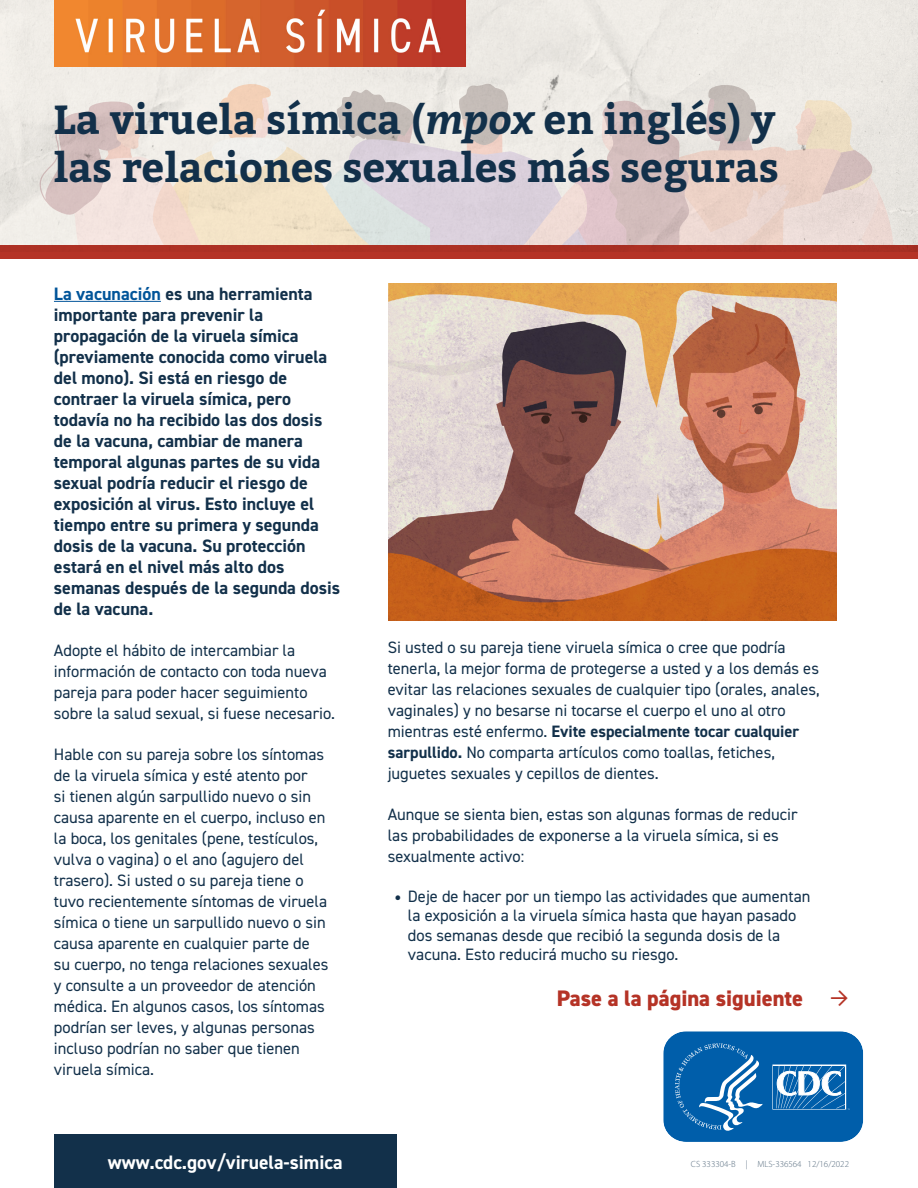
<style>
.page{position:relative;width:918px;height:1188px;background:#fff}
.page>*{position:absolute;margin:0;border:0;box-sizing:border-box;transform-origin:0 0}
.H1_main_title{font:700 40.5px/48px "Bitter";color:#12304a}
.t1{font:800 22.5px "DIN2014";color:#b53326}
.P_body_text{font:700 19.5px "DIN2014";color:#fff}
.P_First_Para{font:700 18px/21px "DIN2014";color:#12304a}
.P_body_text-2{font:16.5px/21px "DIN2014";color:#12304a}
.t2{font:300 9px "Myriad Pro";color:#596e80}
.s1{font-style:italic}
.s2{color:#005499}
.s3{font-weight:700}
.s4{font-family:"Chaparral Pro";font-weight:700}
</style>
<div class="page">
<div style="left:0;top:245px;width:918px;height:13px;background:#b53326"></div>
<img style="left:0;top:0;width:918px;height:252px">
<img style="left:388px;top:284px;width:449px;height:337px">
<img style="left:54px;top:0;width:411px;height:66px">
<div style="left:54px;top:1134px;width:342px;height:54px;background:#12304a"></div>
<svg style="left:663px;top:1031px;width:201px;height:111px"></svg>
<hr style="left:54px;top:301px;width:107px;height:1px;background:#005499">
<h1 class="H1_main_title" style="left:54px;top:97px;width:726px">La viruela símica (<span class="s1">mpox</span> en inglés) y las relaciones sexuales más seguras</h1>
<p class="P_First_Para" style="left:54px;top:283px;width:288px"><span class="s2">La vacunación</span> es una herramienta importante para prevenir la propagación de la viruela símica (previamente conocida como viruela del mono). Si está en riesgo de contraer la viruela símica, pero todavía no ha recibido las dos dosis de la vacuna, cambiar de manera temporal algunas partes de su vida sexual podría reducir el riesgo de exposición al virus. Esto incluye el tiempo entre su primera y segunda dosis de la vacuna. Su protección estará en el nivel más alto dos semanas después de la segunda dosis de la vacuna.</p>
<p class="P_body_text-2" style="left:54px;top:639px;width:283px">Adopte el hábito de intercambiar la información de contacto con toda nueva pareja para poder hacer seguimiento sobre la salud sexual, si fuese necesario.</p>
<p class="P_body_text-2" style="left:54px;top:744px;width:276px">Hable con su pareja sobre los síntomas de la viruela símica y esté atento por<br>si tienen algún sarpullido nuevo o sin causa aparente en el cuerpo, incluso en la boca, los genitales (pene, testículos, vulva o vagina) o el ano (agujero del trasero). Si usted o su pareja tiene o tuvo recientemente síntomas de viruela símica o tiene un sarpullido nuevo o sin causa aparente en cualquier parte de su cuerpo, no tenga relaciones sexuales y consulte a un proveedor de atención médica. En algunos casos, los síntomas podrían ser leves, y algunas personas incluso podrían no saber que tienen viruela símica.</p>
<p class="P_body_text" style="left:108px;top:1149px;width:236px">www.cdc.gov/viruela-simica</p>
<p class="P_body_text-2" style="left:388px;top:636px;width:433px">Si usted o su pareja tiene viruela símica o cree que podría tenerla, la mejor forma de protegerse a usted y a los demás es evitar las relaciones sexuales de cualquier tipo (orales, anales, vaginales) y no besarse ni tocarse el cuerpo el uno al otro mientras esté enfermo. <span class="s3">Evite especialmente tocar cualquier sarpullido.</span> No comparta artículos como toallas, fetiches, juguetes sexuales y cepillos de dientes.</p>
<p class="P_body_text-2" style="left:388px;top:803px;width:411px">Aunque se sienta bien, estas son algunas formas de reducir las probabilidades de exponerse a la viruela símica, si es sexualmente activo:</p>
<p class="P_body_text-2" style="left:408px;top:886px;width:404px;line-height:19.5px;text-indent:-14px"><span class="s4">•</span> Deje de hacer por un tiempo las actividades que aumentan la exposición a la viruela símica hasta que hayan pasado dos semanas desde que recibió la segunda dosis de la vacuna. Esto reducirá mucho su riesgo.</p>
<h2 class="t1" style="left:557px;top:983px;width:294px">Pase a la página siguiente →</h2>
<p class="t2" style="left:691px;top:1159px;width:160px">CS 333304-B | MLS-336564 12/16/2022</p>
</div>
